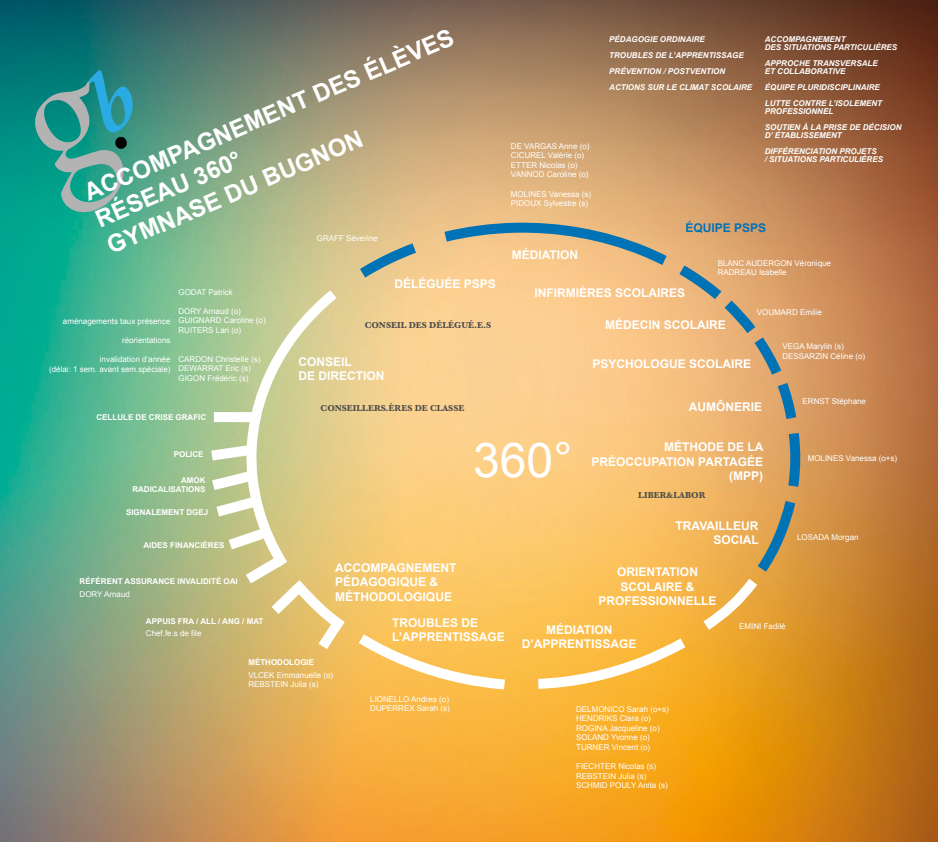
<style>
.page{position:relative;width:938px;height:842px;background:#fff}
.page>*{position:absolute;margin:0;border:0;box-sizing:border-box;transform-origin:0 0}
.t1{font:48px "Arial";color:#fff}
.t2{font:700 24px "Arial";color:#fff}
.t3{font:700 12px/14.4px "Arial";color:#fff}
.t4{font:700 12px "Arial";color:#0072b6}
.t5{font:700 9px "Baskerville";color:#4d4c4c}
.t6{font:8px/9.6px "Arial";color:#fff}
.t7{font:italic 700 8px "Arial";color:#fff}
.t8{font:700 8px/9.6px "Arial";color:#fff;text-align:right}
</style>
<div class="page">
<img style="left:0;top:0;width:938px;height:842px">
<svg style="left:201px;top:217px;width:602px;height:478px;background:#e6c17a"></svg>
<svg style="left:23px;top:63px;width:119px;height:157px;background:#169382"></svg>
<p class="t2" style="left:79px;top:178px;width:401px;rotate:-23deg">ACCOMPAGNEMENT DES ÉLÈVES</p>
<p class="t2" style="left:102px;top:231px;width:277px;rotate:-23deg">GYMNASE DU BUGNON</p>
<p class="t2" style="left:90px;top:205px;width:158px;rotate:-23deg">RÉSEAU 360°</p>
<p class="t6" style="left:317px;top:233px;width:62px">GRAFF Séverine</p>
<p class="t6" style="left:63px;top:316px;width:109px">aménagements taux présence</p>
<p class="t6" style="left:122px;top:336px;width:50px">réorientations</p>
<p class="t6" style="left:49px;top:355px;width:123px;text-align:right">invalidation d’année<br>(délai: 1 sem. avant sem.spéciale)</p>
<p class="t6" style="left:179px;top:287px;width:56px">GODAT Patrick</p>
<p class="t6" style="left:179px;top:306px;width:89px">DORY Arnaud (o)<br>GUIGNARD Caroline (o)<br>RUITERS Lari (o)</p>
<p class="t6" style="left:179px;top:354px;width:83px">CARDON Christelle (s)<br>DEWARRAT Eric (s)<br>GIGON Frédéric (s)</p>
<p class="t3" style="left:394px;top:277px;width:103px">DÉLÉGUÉE PSPS</p>
<p class="t5" style="left:365px;top:318px;width:128px">CONSEIL DES DÉLÉGUÉ.E.S</p>
<p class="t3" style="left:298px;top:355px;width:88px">CONSEIL<br>DE DIRECTION</p>
<p class="t5" style="left:321px;top:402px;width:145px">CONSEILLERS.ÈRES DE CLASSE</p>
<p class="t6" style="left:511px;top:141px;width:80px">DE VARGAS Anne (o)<br>CICUREL Valérie (o)<br>ETTER Nicolas (o)<br>VANNOD Caroline (o)</p>
<p class="t6" style="left:511px;top:189px;width:82px">MOLINES Vanessa (s)<br>PIDOUX Sylvestre (s)</p>
<p class="t7" style="left:609px;top:34px;width:97px">PÉDAGOGIE ORDINAIRE</p>
<p class="t7" style="left:609px;top:50px;width:136px">TROUBLES DE L’APPRENTISSAGE</p>
<p class="t7" style="left:609px;top:66px;width:118px">PRÉVENTION / POSTVENTION</p>
<p class="t7" style="left:609px;top:82px;width:144px">ACTIONS SUR LE CLIMAT SCOLAIRE</p>
<p class="t7" style="left:765px;top:34px;width:82px">ACCOMPAGNEMENT</p>
<p class="t7" style="left:765px;top:42px;width:134px">DES SITUATIONS PARTICULIÈRES</p>
<p class="t7" style="left:765px;top:58px;width:114px">APPROCHE TRANSVERSALE</p>
<p class="t7" style="left:765px;top:66px;width:82px">ET COLLABORATIVE</p>
<p class="t7" style="left:765px;top:82px;width:117px">ÉQUIPE PLURIDISCIPLINAIRE</p>
<p class="t7" style="left:765px;top:98px;width:119px">LUTTE CONTRE L’ISOLEMENT</p>
<p class="t7" style="left:765px;top:106px;width:70px">PROFESSIONNEL</p>
<p class="t7" style="left:765px;top:122px;width:138px">SOUTIEN À LA PRISE DE DÉCISION</p>
<p class="t7" style="left:765px;top:130px;width:78px">D’ ÉTABLISSEMENT</p>
<p class="t7" style="left:765px;top:146px;width:113px">DIFFÉRENCIATION PROJETS</p>
<p class="t7" style="left:765px;top:154px;width:120px">/ SITUATIONS PARTICULIÈRES</p>
<p class="t4" style="left:685px;top:220px;width:82px">ÉQUIPE PSPS</p>
<p class="t3" style="left:512px;top:248px;width:68px">MÉDIATION</p>
<p class="t3" style="left:534px;top:286px;width:152px">INFIRMIÈRES SCOLAIRES</p>
<p class="t3" style="left:605px;top:318px;width:122px">MÉDECIN SCOLAIRE</p>
<p class="t6" style="left:718px;top:258px;width:115px">BLANC AUDERGON Véronique<br>RADREAU Isabelle</p>
<p class="t6" style="left:757px;top:308px;width:66px">VOUMARD Emilie</p>
<p class="t3" style="left:592px;top:357px;width:160px">PSYCHOLOGUE SCOLAIRE</p>
<p class="t3" style="left:689px;top:400px;width:75px">AUMÔNERIE</p>
<p class="t6" style="left:782px;top:342px;width:84px">VEGA Marylin (s)<br>DESSARZIN Céline (o)</p>
<p class="t6" style="left:802px;top:396px;width:65px">ERNST Stéphane</p>
<p class="t8" style="left:96px;top:413px;width:111px">CELLULE DE CRISE GRAFIC</p>
<p class="t8" style="left:174px;top:450px;width:31px">POLICE</p>
<p class="t8" style="left:132px;top:475px;width:75px">AMOK<br>RADICALISATIONS</p>
<p class="t8" style="left:126px;top:507px;width:84px">SIGNALEMENT DGEJ</p>
<p class="t8" style="left:143px;top:541px;width:82px">AIDES FINANCIÈRES</p>
<p class="t8" style="left:80px;top:577px;width:160px">RÉFÉRENT ASSURANCE INVALIDITÉ OAI</p>
<p class="t6" style="left:80px;top:589px;width:52px">DORY Arnaud</p>
<p class="t8" style="left:146px;top:617px;width:119px">APPUIS FRA / ALL / ANG / MAT</p>
<p class="t8" style="left:248px;top:657px;width:67px">MÉTHODOLOGIE</p>
<p class="t6" style="left:146px;top:629px;width:57px">Chef.fe.s de file</p>
<p class="t1" style="left:473px;top:428px;width:101px">360°</p>
<p class="t3" style="left:591px;top:440px;width:174px;text-align:right">MÉTHODE DE LA<br>PRÉOCCUPATION PARTAGÉE (MPP)</p>
<p class="t5" style="left:638px;top:489px;width:69px">LIBER&amp;LABOR</p>
<p class="t3" style="left:335px;top:561px;width:123px">ACCOMPAGNEMENT<br>PÉDAGOGIQUE &amp;<br>MÉTHODOLOGIQUE</p>
<p class="t3" style="left:392px;top:616px;width:114px">TROUBLES DE<br>L’APPRENTISSAGE</p>
<p class="t3" style="left:675px;top:519px;width:85px;text-align:right">TRAVAILLEUR<br>SOCIAL</p>
<p class="t3" style="left:598px;top:565px;width:120px;text-align:center">ORIENTATION<br>SCOLAIRE &amp;<br>PROFESSIONNELLE</p>
<p class="t3" style="left:522px;top:623px;width:116px;text-align:center">MÉDIATION<br>D’APPRENTISSAGE</p>
<p class="t6" style="left:739px;top:621px;width:48px">EMINI Fadilé</p>
<p class="t6" style="left:248px;top:670px;width:86px">VLCEK Emmanuelle (o)<br>REBSTEIN Julia (s)</p>
<p class="t6" style="left:370px;top:694px;width:81px">LIONELLO Andrea (o)<br>DUPERREX Sarah (s)</p>
<p class="t6" style="left:576px;top:704px;width:94px">DELMONICO Sarah (o+s)<br>HENDRIKS Clara (o)<br>ROGINA Jacqueline (o)<br>SOLAND Yvonne (o)<br>TURNER Vincent (o)</p>
<p class="t6" style="left:576px;top:762px;width:93px">FIECHTER Nicolas (s)<br>REBSTEIN Julia (s)<br>SCHMID POULY Anita (s)</p>
<p class="t6" style="left:808px;top:454px;width:91px">MOLINES Vanessa (o+s)</p>
<p class="t6" style="left:797px;top:532px;width:63px">LOSADA Morgan</p>
</div>
